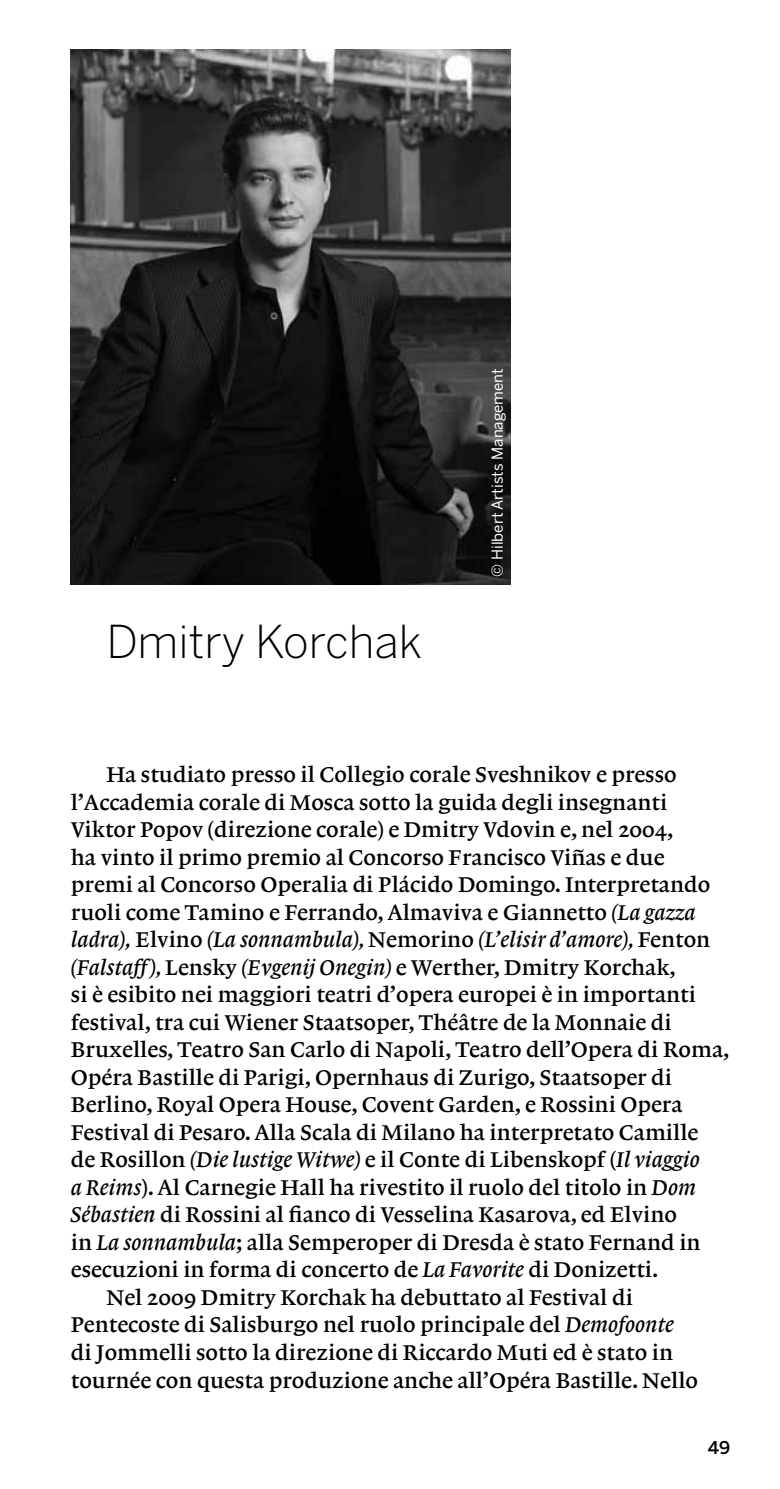
<style>
.page{position:relative;width:780px;height:1489px;background:#fff}
.page>*{position:absolute;margin:0;border:0;box-sizing:border-box;transform-origin:0 0}
.t1{font:300 45px "Benton Sans";color:#000}
.t2{font:22.5px/27.5px "Lexicon No 1 Roman B";color:#000}
.t3{font:22.5px "Lexicon No 1 Italic B";color:#000}
.t4{font:500 17.5px "Benton Sans";color:#000}
.t5{font:15px "Benton Sans";color:#fff}
.s1{font-family:"Lexicon No 1 Italic B"}
.s2{font-family:"Lexicon No 1 Roman B"}
</style>
<div class="page">
<img style="left:71px;top:50px;width:439px;height:534px">
<h1 class="t1" style="left:106px;top:615px;width:317px">Dmitry Korchak</h1>
<p class="t5" style="left:488px;top:576px;width:210px;rotate:-90deg">© Hilbert Artists Management</p>
<p class="t2" style="left:71px;top:761px;width:641px;text-indent:35px">Ha studiato presso il Collegio corale Sveshnikov e presso l’Accademia corale di Mosca sotto la guida degli insegnanti Viktor Popov (direzione corale) e Dmitry Vdovin e, nel 2004,<br>ha vinto il primo premio al Concorso Francisco Viñas e due premi al Concorso Operalia di Plácido Domingo. Interpretando ruoli come Tamino e Ferrando, Almaviva e Giannetto <span class="s1">(La gazza</span></p>
<p class="t3" style="left:71px;top:926px;width:641px">ladra), <span class="s2">Elvino</span> (La sonnambula), <span class="s2">Nemorino</span> (L’elisir d’amore), <span class="s2">Fenton</span></p>
<p class="t2" style="left:71px;top:953px;width:606px"><span class="s1">(Falstaff ),</span> Lensky <span class="s1">(Evgenij Onegin)</span> e Werther, Dmitry Korchak,</p>
<p class="t2" style="left:71px;top:981px;width:626px">si è esibito nei maggiori teatri d’opera europei è in importanti</p>
<p class="t2" style="left:71px;top:1008px;width:602px">festival, tra cui Wiener Staatsoper, Théâtre de la Monnaie di</p>
<p class="t2" style="left:71px;top:1036px;width:660px">Bruxelles, Teatro San Carlo di Napoli, Teatro dell’Opera di Roma,</p>
<p class="t2" style="left:71px;top:1063px;width:602px">Opéra Bastille di Parigi, Opernhaus di Zurigo, Staatsoper di</p>
<p class="t2" style="left:71px;top:1091px;width:613px">Berlino, Royal Opera House, Covent Garden, e Rossini Opera</p>
<p class="t2" style="left:71px;top:1118px;width:629px">Festival di Pesaro. Alla Scala di Milano ha interpretato Camille</p>
<p class="t2" style="left:71px;top:1146px;width:630px">de Rosillon <span class="s1">(Die lustige Witwe)</span> e il Conte di Libenskopf (<span class="s1">Il viaggio</span></p>
<p class="t2" style="left:71px;top:1173px;width:626px"><span class="s1">a Reims</span>). Al Carnegie Hall ha rivestito il ruolo del titolo in <span class="s1">Dom</span></p>
<p class="t2" style="left:71px;top:1201px;width:607px"><span class="s1">Sébastien</span> di Rossini al fianco di Vesselina Kasarova, ed Elvino</p>
<p class="t2" style="left:71px;top:1228px;width:631px">in <span class="s1">La sonnambula</span>; alla Semperoper di Dresda è stato Fernand in</p>
<p class="t2" style="left:71px;top:1256px;width:589px">esecuzioni in forma di concerto de <span class="s1">La Favorite</span> di Donizetti.</p>
<p class="t2" style="left:106px;top:1283px;width:528px">Nel 2009 Dmitry Korchak ha debuttato al Festival di</p>
<p class="t2" style="left:71px;top:1311px;width:604px">Pentecoste di Salisburgo nel ruolo principale del <span class="s1">Demofoonte</span></p>
<p class="t2" style="left:71px;top:1338px;width:603px">di Jommelli sotto la direzione di Riccardo Muti ed è stato in</p>
<p class="t2" style="left:71px;top:1366px;width:628px">tournée con questa produzione anche all’Opéra Bastille. Nello</p>
<p class="t4" style="left:708px;top:1436px;width:24px">49</p>
</div>
